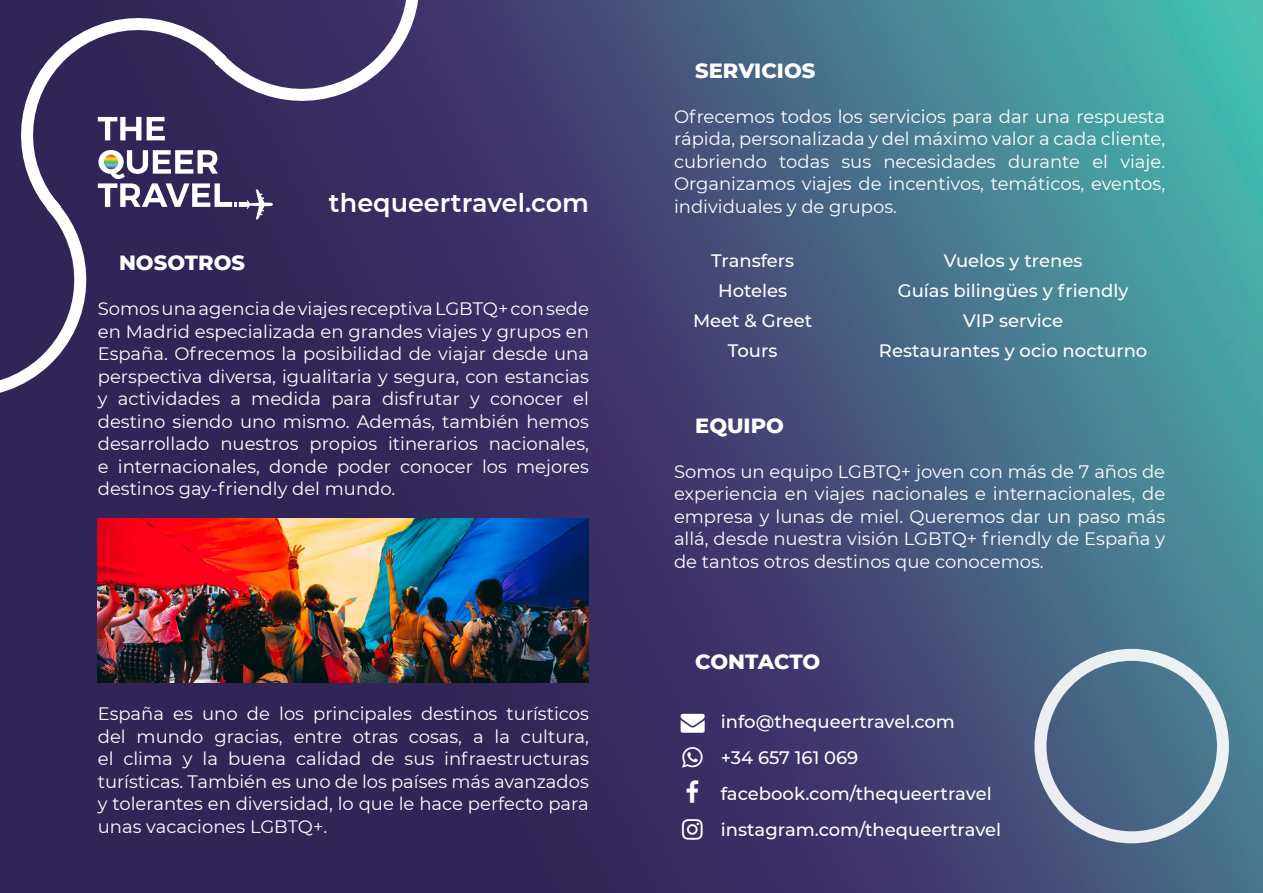
<style>
.page{position:relative;width:1263px;height:893px;background:#fff}
.page>*{position:absolute;margin:0;border:0;box-sizing:border-box;transform-origin:0 0}
.t1{font:600 25.5px "Montserrat";color:#fff}
.t2{font:800 21px "Montserrat";color:#fff}
.t3{font:18px/22.5px "Montserrat";color:#fff;text-align:justify}
.t4{font:500 18px "Montserrat";color:#fff}
</style>
<div class="page">
<img style="left:0;top:0;width:1263px;height:893px">
<svg style="left:0;top:0;width:439px;height:403px;background:#423766"></svg>
<svg style="left:98px;top:117px;width:43px;height:23px"></svg>
<svg style="left:147px;top:117px;width:18px;height:23px"></svg>
<svg style="left:98px;top:150px;width:175px;height:69px"></svg>
<div style="left:1034px;top:649px;width:195px;height:194px;border:12px solid #fff;border-radius:50%"></div>
<img style="left:98px;top:519px;width:491px;height:163px">
<svg style="left:682px;top:747px;width:21px;height:21px"></svg>
<svg style="left:687px;top:780px;width:11px;height:23px"></svg>
<svg style="left:682px;top:819px;width:21px;height:21px"></svg>
<svg style="left:681px;top:714px;width:24px;height:19px"></svg>
<p class="t1" style="left:329px;top:185px;width:261px">thequeertravel.com</p>
<p class="t2" style="left:119px;top:247px;width:128px">NOSOTROS</p>
<p class="t3" style="left:98px;top:297px;width:493px">Somos una agencia de viajes receptiva LGBTQ+ con sede en Madrid especializada en grandes viajes y grupos en España. Ofrecemos la posibilidad de viajar desde una perspectiva diversa, igualitaria y segura, con estancias y actividades a medida para disfrutar y conocer el destino siendo uno mismo. Además, también hemos desarrollado nuestros propios itinerarios nacionales, e internacionales, donde poder conocer los mejores destinos gay-friendly del mundo.</p>
<p class="t3" style="left:98px;top:702px;width:493px">España es uno de los principales destinos turísticos del mundo gracias, entre otras cosas, a la cultura, el clima y la buena calidad de sus infraestructuras turísticas. También es uno de los países más avanzados y tolerantes en diversidad, lo que le hace perfecto para unas vacaciones LGBTQ+.</p>
<p class="t2" style="left:695px;top:55px;width:122px">SERVICIOS</p>
<p class="t3" style="left:674px;top:104px;width:493px">Ofrecemos todos los servicios para dar una respuesta rápida, personalizada y del máximo valor a cada cliente, cubriendo todas sus necesidades durante el viaje.<br>Organizamos viajes de incentivos, temáticos, eventos, individuales y de grupos.</p>
<p class="t4" style="left:711px;top:248px;width:85px">Transfers</p>
<p class="t4" style="left:718px;top:278px;width:71px">Hoteles</p>
<p class="t4" style="left:693px;top:308px;width:121px">Meet &amp; Greet</p>
<p class="t4" style="left:728px;top:338px;width:51px">Tours</p>
<p class="t4" style="left:944px;top:248px;width:140px">Vuelos y trenes</p>
<p class="t4" style="left:898px;top:278px;width:232px">Guías bilingües y friendly</p>
<p class="t4" style="left:963px;top:308px;width:101px">VIP service</p>
<p class="t4" style="left:879px;top:338px;width:270px">Restaurantes y ocio nocturno</p>
<p class="t2" style="left:695px;top:410px;width:90px">EQUIPO</p>
<p class="t3" style="left:674px;top:459px;width:493px">Somos un equipo LGBTQ+ joven con más de 7 años de experiencia en viajes nacionales e internacionales, de empresa y lunas de miel. Queremos dar un paso más allá, desde nuestra visión LGBTQ+ friendly de España y de tantos otros destinos que conocemos.</p>
<p class="t2" style="left:695px;top:646px;width:127px">CONTACTO</p>
<p class="t4" style="left:721px;top:709px;width:236px">info@thequeertravel.com</p>
<p class="t4" style="left:721px;top:745px;width:139px">+34 657 161 069</p>
<p class="t4" style="left:721px;top:781px;width:272px">facebook.com/thequeertravel</p>
<p class="t4" style="left:721px;top:817px;width:282px">instagram.com/thequeertravel</p>
</div>
